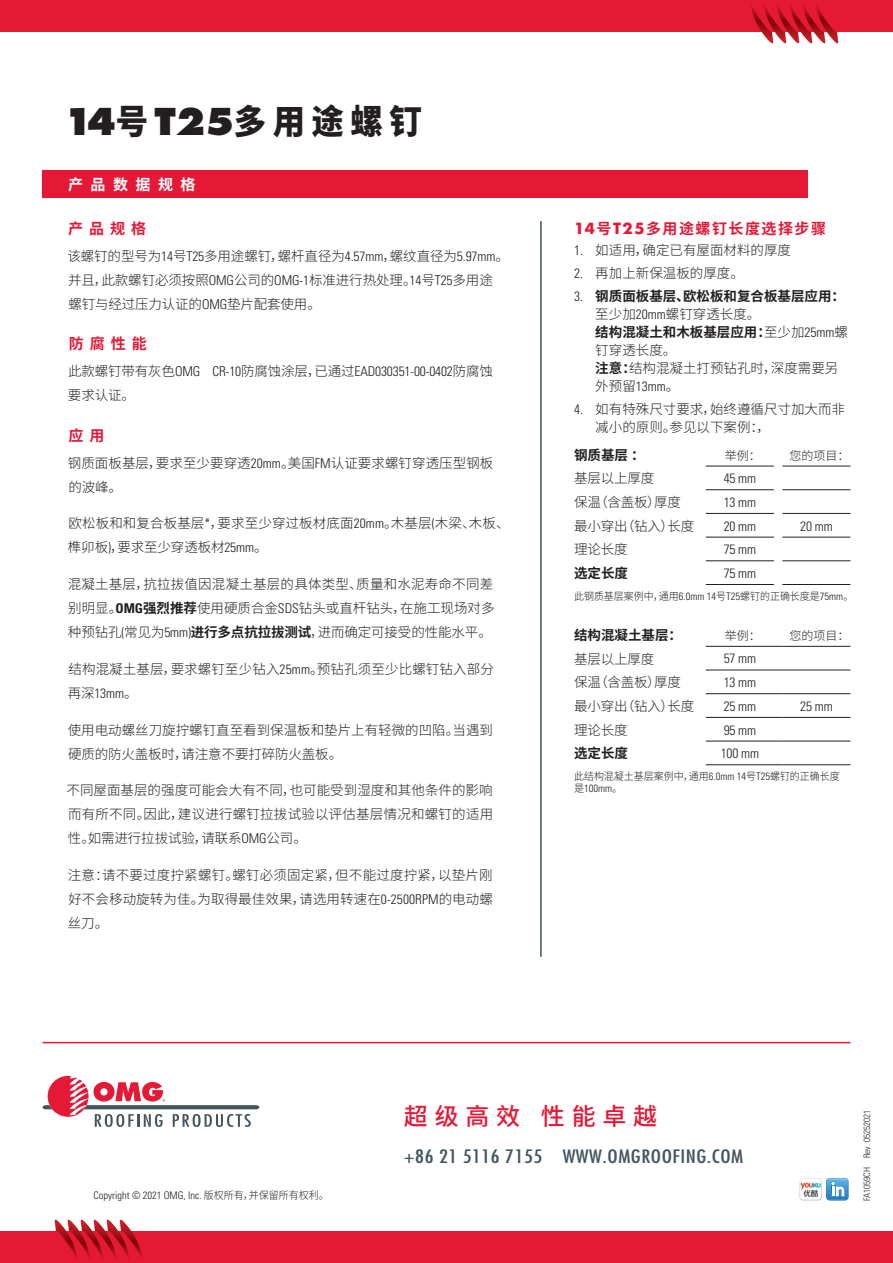
<style>
.page{position:relative;width:893px;height:1263px;background:#fff}
.page>*{position:absolute;margin:0;border:0;box-sizing:border-box;transform-origin:0 0}
.Product_Name-cn{font:800 34.2px "Source Han Sans CN";letter-spacing:.2em;color:#231f20;scale:.95 1}
.t1{font:500 24px "Source Han Sans CN";letter-spacing:.28em;color:#e51836}
.t2{font:condensed 18px "Futura";letter-spacing:.025em;color:#45555f;scale:1.2 1}
.Subhead-10-cn{font:700 15px "Source Han Sans CN";letter-spacing:.1em;color:#e51836}
.Subhead-cn{font:700 15px "Source Han Sans CN";letter-spacing:.4em;color:#e51836}
.Red_Bar-cn{font:700 15px "Source Han Sans CN";letter-spacing:.5em;color:#fff}
.body-9pt-16line-cn{font:300 13.5px/24px "Source Han Sans CN";color:#231f20}
.body-9pt-16line-cn-2{font:300 condensed 13.5px "Univers";letter-spacing:-.01em;color:#231f20}
.Table_Body_Copy_FL{font:700 13.5px "Source Han Sans CN";color:#231f20}
.Table_Body_Copy_FL-2{font:300 12px "Source Han Sans CN";color:#231f20}
.Disclaimer-cn{font:300 10.5px/12px "Source Han Sans CN";color:#231f20;scale:.95 1}
.Disclaimer-cn-2{font:300 condensed 10.5px "Univers";color:#231f20}
.t3{font:300 condensed 9px "Univers";color:#231f20}
.s1{font-family:"Futura";font-size:36px}
.s2{font-family:"Univers";font-stretch:condensed}
.s3{font-family:"Univers";font-weight:700;font-stretch:condensed}
.s4{font-weight:700}
.s5{font-family:"Futura"}
.s6{font-family:"Source Han Sans CN";font-stretch:normal}
</style>
<div class="page">
<div style="left:0;top:1231px;width:893px;height:32px;background:#e51836"></div>
<svg style="left:55px;top:1220px;width:87px;height:39px"></svg>
<div style="left:0;top:0;width:893px;height:32px;background:#e51836"></div>
<svg style="left:751px;top:4px;width:87px;height:39px"></svg>
<hr style="left:540px;top:221px;width:2px;height:736px;background:#45555f">
<hr style="left:43px;top:1042px;width:807px;height:1px;background:#e51836">
<svg style="left:43px;top:1076px;width:216px;height:51px"></svg>
<img style="left:799px;top:1181px;width:1px;height:17px">
<svg style="left:800px;top:1178px;width:48px;height:22px"></svg>
<hr style="left:782px;top:466px;width:68px;height:1px;background:#231f20">
<hr style="left:782px;top:489px;width:68px;height:1px;background:#231f20">
<hr style="left:782px;top:513px;width:68px;height:1px;background:#231f20">
<hr style="left:782px;top:537px;width:68px;height:1px;background:#231f20">
<hr style="left:706px;top:466px;width:68px;height:1px;background:#231f20">
<hr style="left:706px;top:489px;width:68px;height:1px;background:#231f20">
<hr style="left:706px;top:513px;width:68px;height:1px;background:#231f20">
<hr style="left:706px;top:537px;width:68px;height:1px;background:#231f20">
<hr style="left:706px;top:560px;width:68px;height:1px;background:#231f20">
<hr style="left:782px;top:560px;width:68px;height:1px;background:#231f20">
<hr style="left:706px;top:584px;width:68px;height:1px;background:#231f20">
<hr style="left:782px;top:584px;width:68px;height:1px;background:#231f20">
<hr style="left:782px;top:646px;width:68px;height:1px;background:#231f20">
<hr style="left:782px;top:670px;width:68px;height:1px;background:#231f20">
<hr style="left:782px;top:693px;width:68px;height:1px;background:#231f20">
<hr style="left:782px;top:717px;width:68px;height:1px;background:#231f20">
<hr style="left:706px;top:646px;width:68px;height:1px;background:#231f20">
<hr style="left:706px;top:670px;width:68px;height:1px;background:#231f20">
<hr style="left:706px;top:693px;width:68px;height:1px;background:#231f20">
<hr style="left:706px;top:717px;width:68px;height:1px;background:#231f20">
<hr style="left:706px;top:741px;width:68px;height:1px;background:#231f20">
<hr style="left:782px;top:741px;width:68px;height:1px;background:#231f20">
<hr style="left:706px;top:764px;width:68px;height:1px;background:#231f20">
<hr style="left:782px;top:764px;width:68px;height:1px;background:#231f20">
<div style="left:43px;top:170px;width:765px;height:27px;background:#e51836"></div>
<p class="Product_Name-cn" style="left:64px;top:102px;width:378px"><span class="s1">14</span>号 <span class="s1">T25</span>多用途螺钉</p>
<p class="Red_Bar-cn" style="left:68px;top:176px;width:129px">产品数据规格</p>
<p class="Subhead-cn" style="left:68px;top:220px;width:79px">产品规格</p>
<p class="body-9pt-16line-cn" style="left:67px;top:244px;width:443px">该螺钉的型号为<span class="s2">14</span>号<span class="s2">T25</span>多用途螺钉，螺杆直径为<span class="s2">4.57mm</span>，螺纹直径为<span class="s2">5.97mm</span>。并且，此款螺钉必须按照<span class="s2">OMG</span>公司的<span class="s2">OMG-1</span>标准进行热处理。<span class="s2">14</span>号<span class="s2">T25</span>多用途螺钉与经过压力认证的<span class="s2">OMG</span>垫片配套使用。</p>
<p class="Subhead-cn" style="left:69px;top:335px;width:80px">防腐性能</p>
<p class="body-9pt-16line-cn" style="left:68px;top:359px;width:427px">此款螺钉带有灰色<span class="s2">OMG CR-10</span>防腐蚀涂层，已通过<span class="s2">EAD030351-00-0402</span>防腐蚀要求认证。</p>
<p class="Subhead-cn" style="left:68px;top:427px;width:37px">应用</p>
<p class="body-9pt-16line-cn" style="left:68px;top:451px;width:427px">钢质面板基层，要求至少要穿透<span class="s2">20mm</span>。美国<span class="s2">FM</span>认证要求螺钉穿透压型钢板的波峰。</p>
<p class="body-9pt-16line-cn" style="left:68px;top:512px;width:443px">欧松板和和复合板基层<span class="s2">*</span>，要求至少穿过板材底面<span class="s2">20mm</span>。木基层<span class="s2">(</span>木梁、木板、榫卯板<span class="s2">)</span>，要求至少穿透板材<span class="s2">25mm</span>。</p>
<p class="body-9pt-16line-cn" style="left:68px;top:572px;width:428px;text-align:justify">混凝土基层，抗拉拔值因混凝土基层的具体类型、质量和水泥寿命不同差别明显。<span class="s3">OMG</span><span class="s4">强烈推荐</span>使用硬质合金<span class="s2">SDS</span>钻头或直杆钻头，在施工现场对多种预钻孔<span class="s2">(</span>常见为<span class="s2">5mm)</span><span class="s4">进行多点抗拉拔测试</span>，进而确定可接受的性能水平。</p>
<p class="body-9pt-16line-cn" style="left:68px;top:657px;width:428px">结构混凝土基层，要求螺钉至少钻入<span class="s2">25mm</span>。预钻孔须至少比螺钉钻入部分再深<span class="s2">13mm</span>。</p>
<p class="body-9pt-16line-cn" style="left:68px;top:718px;width:427px">使用电动螺丝刀旋拧螺钉直至看到保温板和垫片上有轻微的凹陷。当遇到硬质的防火盖板时，请注意不要打碎防火盖板。</p>
<p class="body-9pt-16line-cn" style="left:66px;top:779px;width:428px;text-align:justify">不同屋面基层的强度可能会大有不同，也可能受到湿度和其他条件的影响而有所不同。因此，建议进行螺钉拉拔试验以评估基层情况和螺钉的适用性。如需进行拉拔试验，请联系<span class="s2">OMG</span>公司。</p>
<p class="body-9pt-16line-cn" style="left:68px;top:863px;width:427px;text-align:justify">注意：请不要过度拧紧螺钉。螺钉必须固定紧，但不能过度拧紧，以垫片刚好不会移动旋转为佳。为取得最佳效果，请选用转速在<span class="s2">0-2500RPM</span>的电动螺丝刀。</p>
<p class="Subhead-10-cn" style="left:574px;top:220px;width:253px"><span class="s5">14</span>号<span class="s5">T25</span>多用途螺钉长度选择步骤</p>
<p class="body-9pt-16line-cn" style="left:574px;top:238px;width:219px"><span class="s2">1.</span> 如适用，确定已有屋面材料的厚度</p>
<p class="body-9pt-16line-cn" style="left:574px;top:261px;width:171px"><span class="s2">2.</span> 再加上新保温板的厚度。</p>
<p class="body-9pt-16line-cn" style="left:595px;top:287px;width:254px;line-height:18px;text-indent:-21px"><span class="s2">3.</span> <span class="s4">钢质面板基层、欧松板和复合板基层应用：</span>至少加<span class="s2">20mm</span>螺钉穿透长度。<br><span class="s4">结构混凝土和木板基层应用：</span>至少加<span class="s2">25mm</span>螺钉穿透长度。<br><span class="s4">注意：</span>结构混凝土打预钻孔时，深度需要另外预留<span class="s2">13mm</span>。</p>
<p class="body-9pt-16line-cn" style="left:595px;top:401px;width:251px;line-height:18px;text-indent:-21px"><span class="s2">4.</span> 如有特殊尺寸要求，始终遵循尺寸加大而非减小的原则。参见以下案例：，</p>
<p class="Table_Body_Copy_FL" style="left:574px;top:448px;width:72px">钢质基层：</p>
<p class="Table_Body_Copy_FL-2" style="left:725px;top:448px;width:37px">举例：</p>
<p class="Table_Body_Copy_FL-2" style="left:789px;top:448px;width:61px">您的项目：</p>
<p class="body-9pt-16line-cn" style="left:574px;top:467px;width:82px">基层以上厚度</p>
<p class="body-9pt-16line-cn-2" style="left:724px;top:470px;width:34px">45 mm</p>
<p class="body-9pt-16line-cn" style="left:574px;top:490px;width:108px">保温（含盖板）厚度</p>
<p class="body-9pt-16line-cn-2" style="left:724px;top:494px;width:34px">13 mm</p>
<p class="body-9pt-16line-cn" style="left:574px;top:514px;width:122px">最小穿出（钻入）长度</p>
<p class="body-9pt-16line-cn-2" style="left:724px;top:518px;width:34px">20 mm</p>
<p class="body-9pt-16line-cn-2" style="left:800px;top:518px;width:34px">20 mm</p>
<p class="body-9pt-16line-cn" style="left:574px;top:538px;width:55px">理论长度</p>
<p class="body-9pt-16line-cn-2" style="left:724px;top:541px;width:34px">75 mm</p>
<p class="Table_Body_Copy_FL" style="left:574px;top:565px;width:55px">选定长度</p>
<p class="body-9pt-16line-cn-2" style="left:724px;top:565px;width:34px">75 mm</p>
<p class="Disclaimer-cn" style="left:574px;top:590px;width:295px">此钢质基层案例中，通用<span class="s2">6.0mm 14</span>号<span class="s2">T25</span>螺钉的正确长度是<span class="s2">75mm</span>。</p>
<p class="Table_Body_Copy_FL" style="left:574px;top:628px;width:109px">结构混凝土基层：</p>
<p class="Table_Body_Copy_FL-2" style="left:725px;top:629px;width:37px">举例：</p>
<p class="Table_Body_Copy_FL-2" style="left:789px;top:629px;width:61px">您的项目：</p>
<p class="body-9pt-16line-cn" style="left:574px;top:647px;width:82px">基层以上厚度</p>
<p class="body-9pt-16line-cn-2" style="left:724px;top:650px;width:34px">57 mm</p>
<p class="body-9pt-16line-cn" style="left:574px;top:670px;width:108px">保温（含盖板）厚度</p>
<p class="body-9pt-16line-cn-2" style="left:724px;top:674px;width:34px">13 mm</p>
<p class="body-9pt-16line-cn" style="left:574px;top:694px;width:122px">最小穿出（钻入）长度</p>
<p class="body-9pt-16line-cn-2" style="left:724px;top:698px;width:34px">25 mm</p>
<p class="body-9pt-16line-cn-2" style="left:800px;top:698px;width:34px">25 mm</p>
<p class="body-9pt-16line-cn" style="left:574px;top:718px;width:55px">理论长度</p>
<p class="body-9pt-16line-cn-2" style="left:724px;top:722px;width:34px">95 mm</p>
<p class="Table_Body_Copy_FL" style="left:574px;top:746px;width:55px">选定长度</p>
<p class="body-9pt-16line-cn-2" style="left:721px;top:745px;width:40px">100 mm</p>
<p class="Disclaimer-cn" style="left:574px;top:770px;width:281px">此结构混凝土基层案例中，通用<span class="s2">6.0mm 14</span>号<span class="s2">T25</span>螺钉的正确长度是<span class="s2">100mm</span>。</p>
<p class="Disclaimer-cn-2" style="left:94px;top:1189px;width:237px">Copyright © 2021 OMG, Inc. <span class="s6">版权所有，并保留所有权利。</span></p>
<h2 class="t1" style="left:404px;top:1102px;width:255px">超级高效 性能卓越</h2>
<h3 class="t2" style="left:404px;top:1145px;width:284px">+86 21 5116 7155 WWW.OMGROOFING.COM</h3>
<p class="t3" style="left:862px;top:1201px;width:92px;rotate:-90deg">FA1059CH Rev. 05252021</p>
</div>
